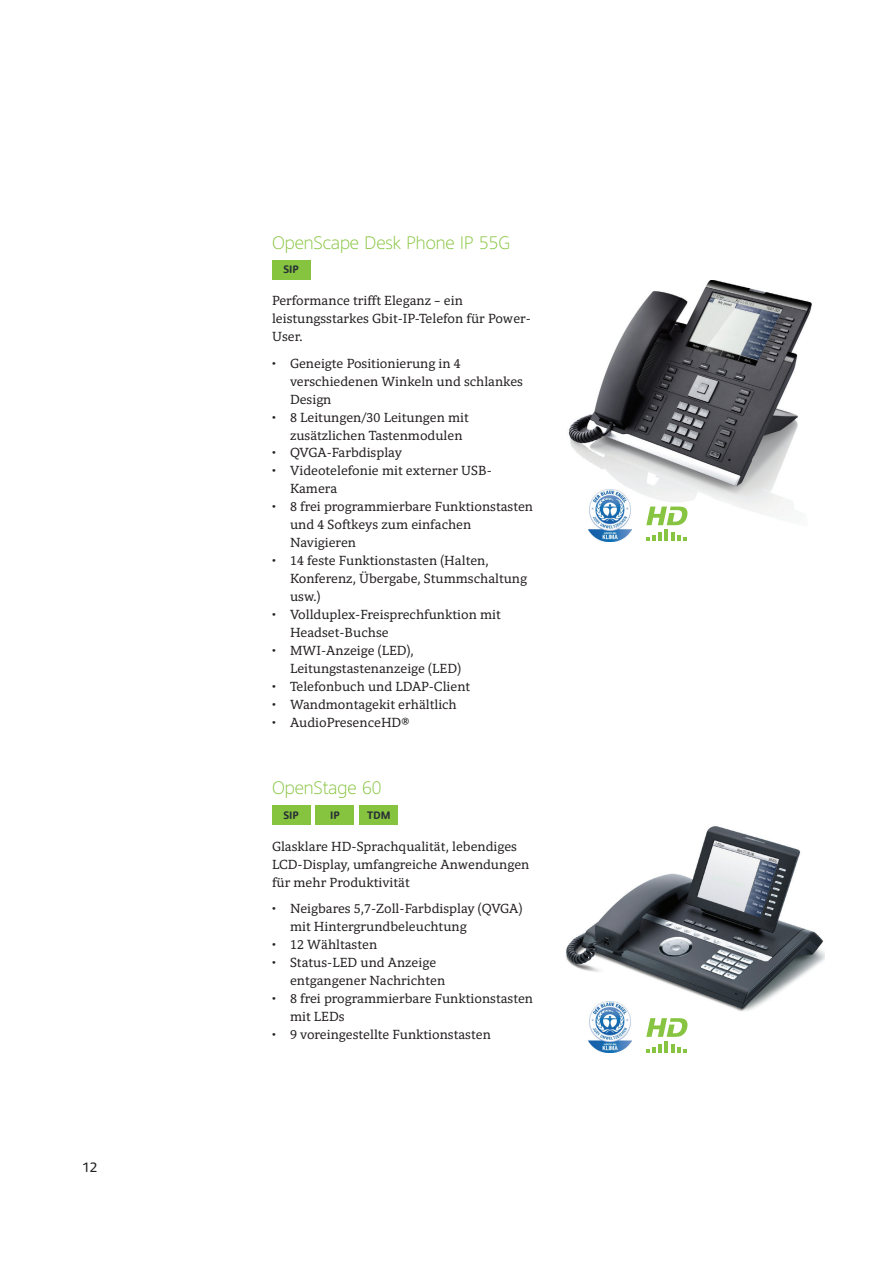
<style>
.page{position:relative;width:893px;height:1263px;background:#fff}
.page>*{position:absolute;margin:0;border:0;box-sizing:border-box;transform-origin:0 0}
.t1{font:300 18px "Harmony Sans";color:#86c43f}
.t2{font:13.5px/18px "Harmony Serif";color:#231f20}
.t3{font:13.5px "Harmony Sans";color:#231f20}
.t4{font:700 10.8px "Harmony Sans";color:#292f35}
</style>
<div class="page">
<img style="left:568px;top:281px;width:244px;height:245px">
<div style="left:272px;top:260px;width:38px;height:19px;background:#86c43f"></div>
<div style="left:272px;top:806px;width:38px;height:19px;background:#86c43f"></div>
<div style="left:316px;top:806px;width:38px;height:19px;background:#86c43f"></div>
<div style="left:360px;top:806px;width:38px;height:19px;background:#86c43f"></div>
<img style="left:566px;top:826px;width:258px;height:185px">
<svg style="left:646px;top:507px;width:41px;height:18px"></svg>
<hr style="left:664px;top:529px;width:4px;height:12px;background:#87c441">
<svg style="left:646px;top:532px;width:16px;height:9px"></svg>
<svg style="left:671px;top:532px;width:16px;height:9px"></svg>
<svg style="left:646px;top:1018px;width:41px;height:19px"></svg>
<hr style="left:664px;top:1041px;width:4px;height:12px;background:#87c441">
<svg style="left:646px;top:1044px;width:16px;height:9px"></svg>
<svg style="left:671px;top:1044px;width:16px;height:9px"></svg>
<img style="left:589px;top:490px;width:42px;height:51px">
<img style="left:589px;top:1001px;width:42px;height:52px">
<p class="t3" style="left:82px;top:1158px;width:17px">12</p>
<h1 class="t1" style="left:272px;top:231px;width:240px">OpenScape Desk Phone IP 55G</h1>
<p class="t4" style="left:283px;top:263px;width:17px">SIP</p>
<p class="t2" style="left:272px;top:292px;width:260px">Performance trifft Eleganz – ein leistungsstarkes Gbit-IP-Telefon für Power-<br>User.</p>
<p class="t2" style="left:290px;top:354px;width:235px;text-indent:-18px">• Geneigte Positionierung in 4 verschiedenen Winkeln und schlankes<br>Design</p>
<p class="t2" style="left:290px;top:408px;width:180px;text-indent:-18px">• 8 Leitungen/30 Leitungen mit zusätzlichen Tastenmodulen</p>
<p class="t2" style="left:272px;top:444px;width:131px">• QVGA-Farbdisplay</p>
<p class="t2" style="left:290px;top:462px;width:203px;text-indent:-18px">• Videotelefonie mit externer USB-<br>Kamera</p>
<p class="t2" style="left:290px;top:498px;width:245px;text-indent:-18px">• 8 frei programmierbare Funktionstasten und 4 Softkeys zum einfachen<br>Navigieren</p>
<p class="t2" style="left:290px;top:552px;width:239px;text-indent:-18px">• 14 feste Funktionstasten (Halten,<br>Konferenz, Übergabe, Stummschaltung usw.)</p>
<p class="t2" style="left:290px;top:606px;width:212px;text-indent:-18px">• Vollduplex-Freisprechfunktion mit<br>Headset-Buchse</p>
<p class="t2" style="left:290px;top:642px;width:172px;text-indent:-18px">• MWI-Anzeige (LED),<br>Leitungstastenanzeige (LED)</p>
<p class="t2" style="left:272px;top:678px;width:200px">• Telefonbuch und LDAP-Client</p>
<p class="t2" style="left:272px;top:696px;width:186px">• Wandmontagekit erhältlich</p>
<p class="t2" style="left:272px;top:714px;width:139px">• AudioPresenceHD®</p>
<h1 class="t1" style="left:272px;top:776px;width:111px">OpenStage 60</h1>
<p class="t4" style="left:283px;top:808px;width:17px">SIP</p>
<p class="t4" style="left:330px;top:808px;width:11px">IP</p>
<p class="t4" style="left:367px;top:808px;width:25px">TDM</p>
<p class="t2" style="left:272px;top:837px;width:259px">Glasklare HD-Sprachqualität, lebendiges<br>LCD-Display, umfangreiche Anwendungen für mehr Produktivität</p>
<p class="t2" style="left:290px;top:899px;width:234px;text-indent:-18px">• Neigbares 5,7-Zoll-Farbdisplay (QVGA) mit Hintergrundbeleuchtung</p>
<p class="t2" style="left:272px;top:935px;width:107px">• 12 Wähltasten</p>
<p class="t2" style="left:290px;top:953px;width:157px;text-indent:-18px">• Status-LED und Anzeige entgangener Nachrichten</p>
<p class="t2" style="left:290px;top:989px;width:245px;text-indent:-18px">• 8 frei programmierbare Funktionstasten mit LEDs</p>
<p class="t2" style="left:272px;top:1025px;width:220px">• 9 voreingestellte Funktionstasten</p>
</div>
